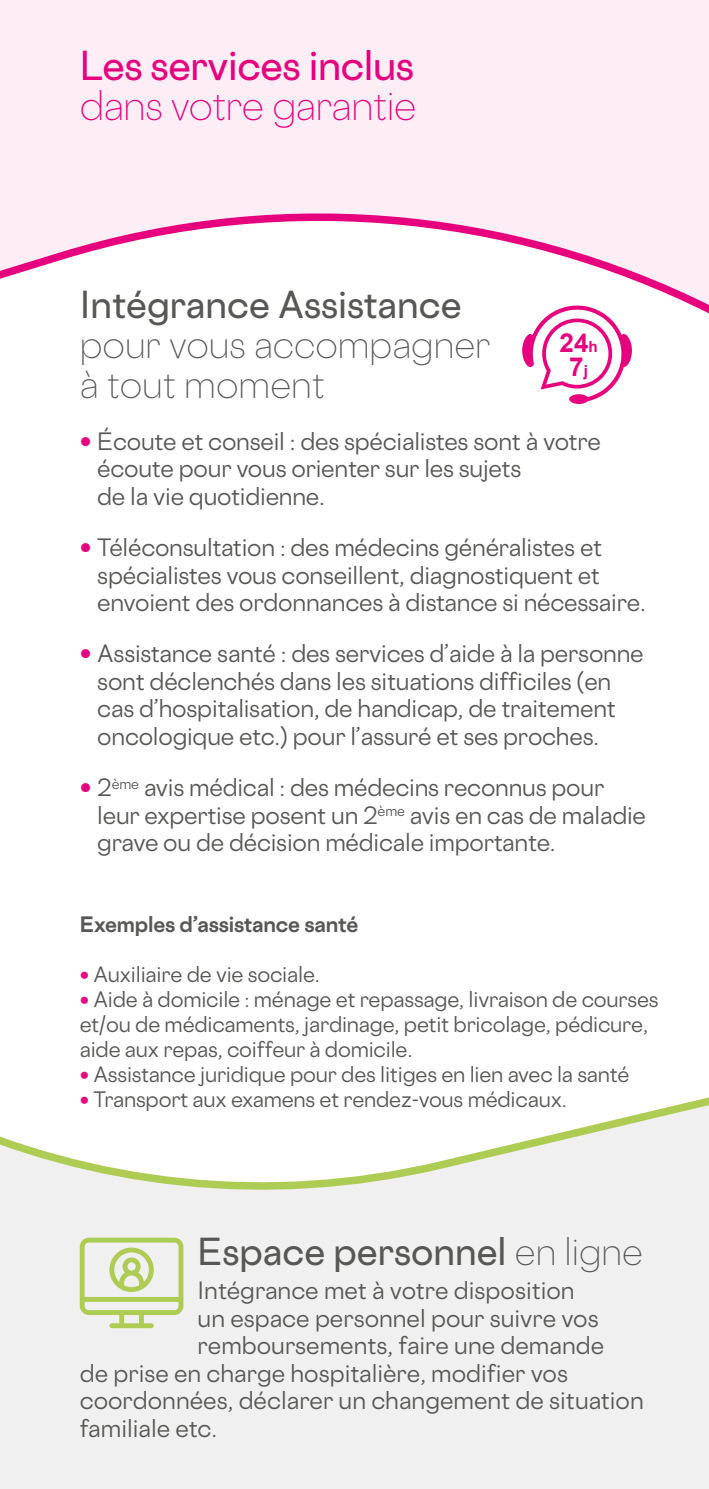
<style>
.page{position:relative;width:709px;height:1489px;background:#fff}
.page>*{position:absolute;margin:0;border:0;box-sizing:border-box;transform-origin:0 0}
.t1{font:500 37.5px "Cosmica";letter-spacing:-.01em;color:#e6007d}
.t2{font:300 37.5px "Cosmica";letter-spacing:-.01em;color:#e6007d}
.t3{font:500 35px "Cosmica";color:#575756}
.t4{font:300 35px/40px "Cosmica";color:#575756}
.t5{font:700 26px/24.5px "Arial";color:#e6007d;text-align:center}
.t6{font:22.5px/27.5px "Cosmica";letter-spacing:-.01em;color:#575756}
.t7{font:20px/25px "Cosmica";letter-spacing:-.01em;color:#575756}
.t8{font:700 20px "Cosmica";letter-spacing:-.01em;color:#575756}
.s1{font-weight:700;font-size:25px;color:#e6007d}
.s2{font-size:15.25px}
.s3{color:#e50b7e}
.s4{font-weight:300}
</style>
<div class="page">
<svg style="left:0;top:0;width:709px;height:305px"></svg>
<svg style="left:0;top:1097px;width:709px;height:391px"></svg>
<svg style="left:522px;top:305px;width:187px;height:99px"></svg>
<svg style="left:80px;top:1237px;width:103px;height:90px"></svg>
<h1 class="t1" style="left:80px;top:42px;width:336px">Les services inclus</h1>
<h1 class="t2" style="left:80px;top:82px;width:338px">dans votre garantie</h1>
<h2 class="t3" style="left:80px;top:283px;width:383px">Intégrance Assistance</h2>
<h2 class="t4" style="left:80px;top:325px;width:412px">pour vous accompagner à tout moment</h2>
<p class="t6" style="left:97px;top:427px;width:505px;text-indent:-17px"><span class="s1">•</span> Écoute et conseil : des spécialistes sont à votre écoute pour vous orienter sur les sujets<br>de la vie quotidienne.</p>
<p class="t6" style="left:97px;top:533px;width:550px;text-indent:-17px"><span class="s1">•</span> Téléconsultation : des médecins généralistes et spécialistes vous conseillent, diagnostiquent et envoient des ordonnances à distance si nécessaire.</p>
<p class="t6" style="left:97px;top:640px;width:548px;text-indent:-17px"><span class="s1">•</span> Assistance santé : des services d’aide à la personne sont déclenchés dans les situations difficiles (en cas d’hospitalisation, de handicap, de traitement oncologique etc.) pour l’assuré et ses proches.</p>
<p class="t6" style="left:97px;top:773px;width:550px;text-indent:-18px"><span class="s1">•</span> 2<sup>ème</sup> avis médical : des médecins reconnus pour leur expertise posent un 2<sup>ème</sup> avis en cas de maladie grave ou de décision médicale importante.</p>
<p class="t5" style="left:559px;top:331px;width:40px">24<span class="s2">h<br></span>7<span class="s2">j</span></p>
<p class="t8" style="left:80px;top:911px;width:280px">Exemples d’assistance santé</p>
<p class="t7" style="left:80px;top:961px;width:241px"><span class="s3">•</span> Auxiliaire de vie sociale.</p>
<p class="t7" style="left:80px;top:986px;width:580px"><span class="s3">•</span> Aide à domicile : ménage et repassage, livraison de courses et/ou de médicaments, jardinage, petit bricolage, pédicure, aide aux repas, coiffeur à domicile.</p>
<p class="t7" style="left:80px;top:1061px;width:551px"><span class="s3">•</span> Assistance juridique pour des litiges en lien avec la santé</p>
<p class="t7" style="left:80px;top:1086px;width:488px"><span class="s3">•</span> Transport aux examens et rendez-vous médicaux.</p>
<h2 class="t3" style="left:198px;top:1229px;width:447px">Espace personnel <span class="s4">en ligne</span></h2>
<p class="t6" style="left:198px;top:1276px;width:378px">Intégrance met à votre disposition</p>
<p class="t6" style="left:198px;top:1304px;width:402px">un espace personnel pour suivre vos</p>
<p class="t6" style="left:198px;top:1331px;width:408px">remboursements, faire une demande</p>
<p class="t6" style="left:80px;top:1359px;width:489px">de prise en charge hospitalière, modifier vos</p>
<p class="t6" style="left:80px;top:1386px;width:565px">coordonnées, déclarer un changement de situation</p>
<p class="t6" style="left:80px;top:1414px;width:139px">familiale etc.</p>
</div>
